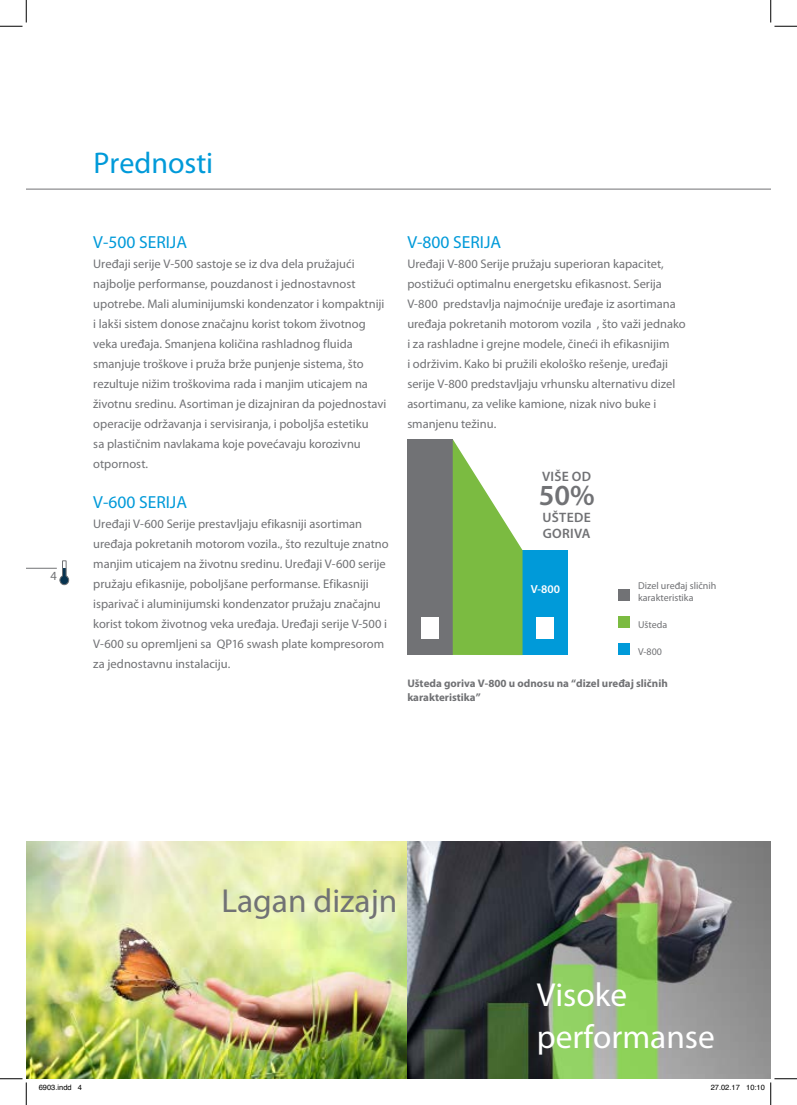
<style>
.page{position:relative;width:797px;height:1105px;background:#fff}
.page>*{position:absolute;margin:0;border:0;box-sizing:border-box;transform-origin:0 0}
.t1{font:33.38px/41.8px "Myriad Pro";color:#fff}
.t2{font:33.38px "Myriad Pro";color:#717275}
.t3{font:30px "Myriad Pro";color:#009ad9}
.t4{font:600 29.25px "Myriad Pro";color:#717275}
.t5{font:17.5px "Myriad Pro";color:#009ad9}
.t6{font:600 13.62px/16.4px "Myriad Pro";letter-spacing:.02em;color:#717275}
.t7{font:12.5px/20px "Myriad Pro";color:#717275}
.t8{font:600 11.75px "Myriad Pro";color:#fff}
.t9{font:700 11px/13.2px "Myriad Pro";color:#717275}
.t10{font:10px/12px "Myriad Pro";color:#717275}
.t11{font:7.5px "Helvetica";color:#000}
</style>
<div class="page">
<hr style="left:26px;top:189px;width:744px;height:1px;background:#717275">
<hr style="left:26px;top:568px;width:31px;height:1px;background:#717275">
<svg style="left:59px;top:560px;width:10px;height:25px"></svg>
<img style="left:26px;top:841px;width:744px;height:238px">
<div style="left:618px;top:589px;width:11px;height:12px;background:#717275"></div>
<div style="left:618px;top:616px;width:11px;height:12px;background:#7bbb41"></div>
<div style="left:618px;top:643px;width:11px;height:12px;background:#009ad9"></div>
<div style="left:522px;top:550px;width:46px;height:105px;background:#009ad9"></div>
<div style="left:407px;top:439px;width:46px;height:216px;background:#717275"></div>
<svg style="left:453px;top:439px;width:69px;height:216px"></svg>
<img style="left:421px;top:617px;width:17px;height:21px">
<img style="left:536px;top:617px;width:17px;height:21px">
<svg style="left:0;top:0;width:27px;height:27px"></svg>
<svg style="left:0;top:1078px;width:27px;height:27px"></svg>
<svg style="left:770px;top:0;width:27px;height:27px"></svg>
<svg style="left:746px;top:1078px;width:51px;height:27px"></svg>
<p class="t7" style="left:50px;top:566px;width:8px">4</p>
<h2 class="t3" style="left:94px;top:147px;width:121px">Prednosti</h2>
<h3 class="t5" style="left:93px;top:232px;width:95px">V-500 SERIJA</h3>
<p class="t7" style="left:93px;top:254px;width:294px">Uređaji serije V-500 sastoje se iz dva dela pružajući najbolje performanse, pouzdanost i jednostavnost upotrebe. Mali aluminijumski kondenzator i kompaktniji i lakši sistem donose značajnu korist tokom životnog veka uređaja. Smanjena količina rashladnog fluida smanjuje troškove i pruža brže punjenje sistema, što rezultuje nižim troškovima rada i manjim uticajem na životnu sredinu. Asortiman je dizajniran da pojednostavi operacije održavanja i servisiranja, i poboljša estetiku<br>sa plastičnim navlakama koje povećavaju korozivnu otpornost.</p>
<h3 class="t5" style="left:93px;top:492px;width:95px">V-600 SERIJA</h3>
<p class="t7" style="left:93px;top:514px;width:297px">Uređaji V-600 Serije prestavljaju efikasniji asortiman uređaja pokretanih motorom vozila., što rezultuje znatno manjim uticajem na životnu sredinu. Uređaji V-600 serije pružaju efikasnije, poboljšane performanse. Efikasniji isparivač i aluminijumski kondenzator pružaju značajnu korist tokom životnog veka uređaja. Uređaji serije V-500 i V-600 su opremljeni sa QP16 swash plate kompresorom za jednostavnu instalaciju.</p>
<h3 class="t5" style="left:407px;top:232px;width:95px">V-800 SERIJA</h3>
<p class="t7" style="left:407px;top:254px;width:280px">Uređaji V-800 Serije pružaju superioran kapacitet, postižući optimalnu energetsku efikasnost. Serija V-800 predstavlja najmoćnije uređaje iz asortimana uređaja pokretanih motorom vozila , što važi jednako i za rashladne i grejne modele, čineći ih efikasnijim<br>i održivim. Kako bi pružili ekološko rešenje, uređaji serije V-800 predstavljaju vrhunsku alternativu dizel asortimanu, za velike kamione, nizak nivo buke i smanjenu težinu.</p>
<p class="t6" style="left:542px;top:468px;width:51px">VIŠE OD</p>
<h3 class="t4" style="left:538px;top:479px;width:57px">50%</h3>
<p class="t6" style="left:542px;top:509px;width:50px">UŠTEDE<br>GORIVA</p>
<p class="t8" style="left:530px;top:582px;width:31px">V-800</p>
<p class="t10" style="left:638px;top:580px;width:80px">Dizel uređaj sličnih karakteristika</p>
<p class="t10" style="left:638px;top:619px;width:31px">Ušteda</p>
<p class="t10" style="left:638px;top:646px;width:25px">V-800</p>
<p class="t9" style="left:407px;top:677px;width:262px">Ušteda goriva V-800 u odnosu na “dizel uređaj sličnih karakteristika”</p>
<h1 class="t2" style="left:221px;top:883px;width:177px">Lagan dizajn</h1>
<h1 class="t1" style="left:536px;top:975px;width:180px">Visoke performanse</h1>
<p class="t11" style="left:39px;top:1081px;width:45px">6903.indd 4</p>
<p class="t11" style="left:710px;top:1081px;width:56px">27.02.17 10:10</p>
</div>
